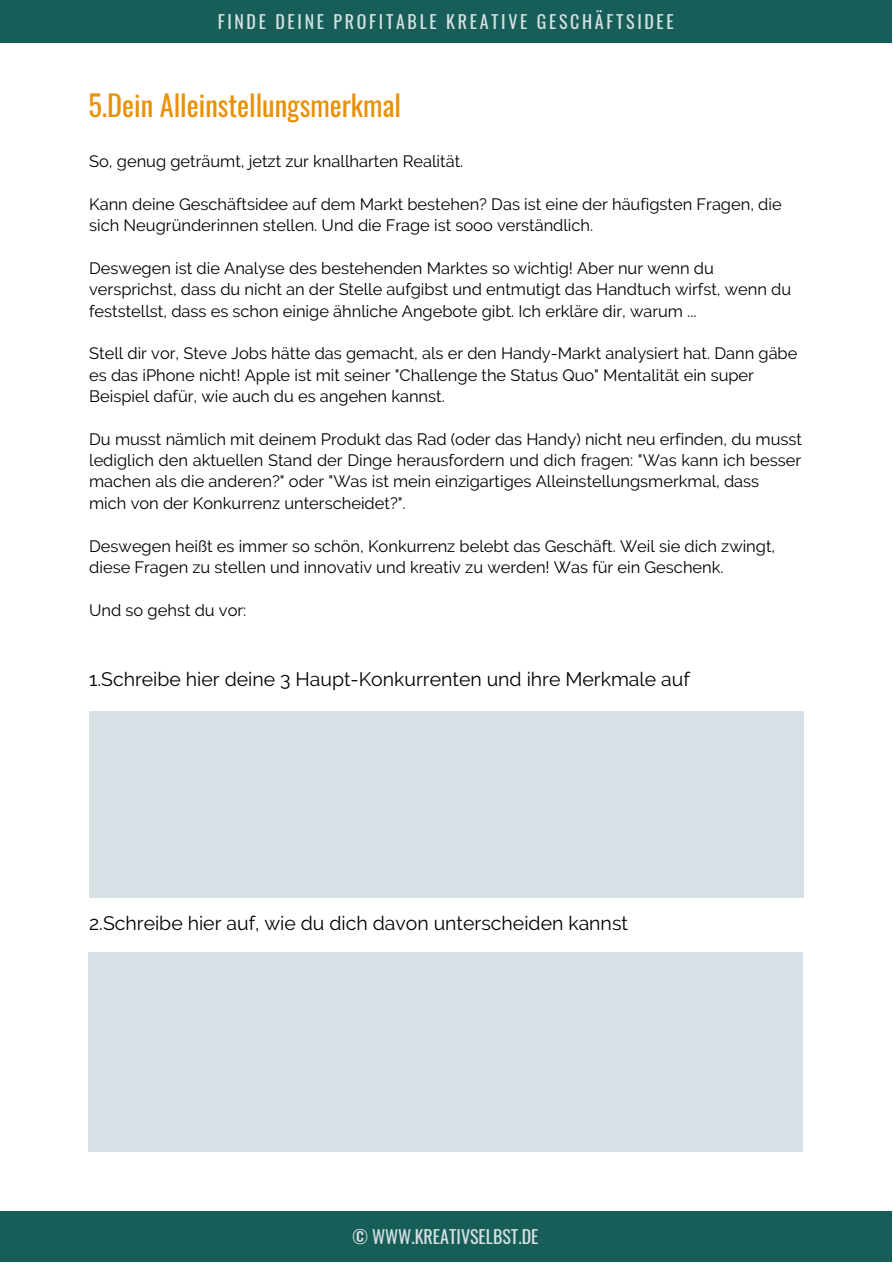
<style>
.page{position:relative;width:893px;height:1264px;background:#fff}
.page>*{position:absolute;margin:0;border:0;box-sizing:border-box;transform-origin:0 0}
.t1{font:28.5px "Oswald";color:#e99106}
.t2{font:19.5px "Raleway";color:#000}
.t3{font:18px "Oswald";letter-spacing:.15em;color:#d7e1e5}
.t4{font:18px "Oswald";color:#d7e1e5}
.t5{font:16.5px/21.3px "Raleway";color:#000}
</style>
<div class="page">
<div style="left:89px;top:711px;width:714px;height:186px;background:#d7e1e5"></div>
<div style="left:88px;top:952px;width:714px;height:200px;background:#d7e1e5"></div>
<div style="left:0;top:0;width:892px;height:43px;background:#175d58"></div>
<div style="left:0;top:1210px;width:892px;height:52px;background:#175d58"></div>
<p class="t3" style="left:218px;top:7px;width:457px">FINDE DEINE PROFITABLE KREATIVE GESCHÄFTSIDEE</p>
<p class="t1" style="left:88px;top:82px;width:314px">5.Dein Alleinstellungsmerkmal</p>
<p class="t5" style="left:89px;top:150px;width:375px">So, genug geträumt, jetzt zur knallharten Realität.</p>
<p class="t5" style="left:89px;top:193px;width:694px">Kann deine Geschäftsidee auf dem Markt bestehen? Das ist eine der häufigsten Fragen, die sich Neugründerinnen stellen. Und die Frage ist sooo verständlich.</p>
<p class="t5" style="left:89px;top:257px;width:626px">Deswegen ist die Analyse des bestehenden Marktes so wichtig! Aber nur wenn du</p>
<p class="t5" style="left:89px;top:279px;width:703px">versprichst, dass du nicht an der Stelle aufgibst und entmutigt das Handtuch wirfst, wenn du feststellst, dass es schon einige ähnliche Angebote gibt. Ich erkläre dir, warum ...</p>
<p class="t5" style="left:89px;top:343px;width:709px">Stell dir vor, Steve Jobs hätte das gemacht, als er den Handy-Markt analysiert hat. Dann gäbe es das iPhone nicht! Apple ist mit seiner "Challenge the Status Quo" Mentalität ein super<br>Beispiel dafür, wie auch du es angehen kannst.</p>
<p class="t5" style="left:89px;top:428px;width:714px;text-align:justify">Du musst nämlich mit deinem Produkt das Rad (oder das Handy) nicht neu erfinden, du musst lediglich den aktuellen Stand der Dinge herausfordern und dich fragen: "Was kann ich besser machen als die anderen?" oder "Was ist mein einzigartiges Alleinstellungsmerkmal, dass</p>
<p class="t5" style="left:89px;top:492px;width:318px">mich von der Konkurrenz unterscheidet?".</p>
<p class="t5" style="left:89px;top:535px;width:687px">Deswegen heißt es immer so schön, Konkurrenz belebt das Geschäft. Weil sie dich zwingt, diese Fragen zu stellen und innovativ und kreativ zu werden! Was für ein Geschenk.</p>
<p class="t5" style="left:89px;top:599px;width:159px">Und so gehst du vor:</p>
<p class="t2" style="left:89px;top:667px;width:602px">1.Schreibe hier deine 3 Haupt-Konkurrenten und ihre Merkmale auf</p>
<p class="t2" style="left:89px;top:912px;width:540px">2.Schreibe hier auf, wie du dich davon unterscheiden kannst</p>
<p class="t4" style="left:352px;top:1222px;width:187px">© WWW.KREATIVSELBST.DE</p>
</div>
